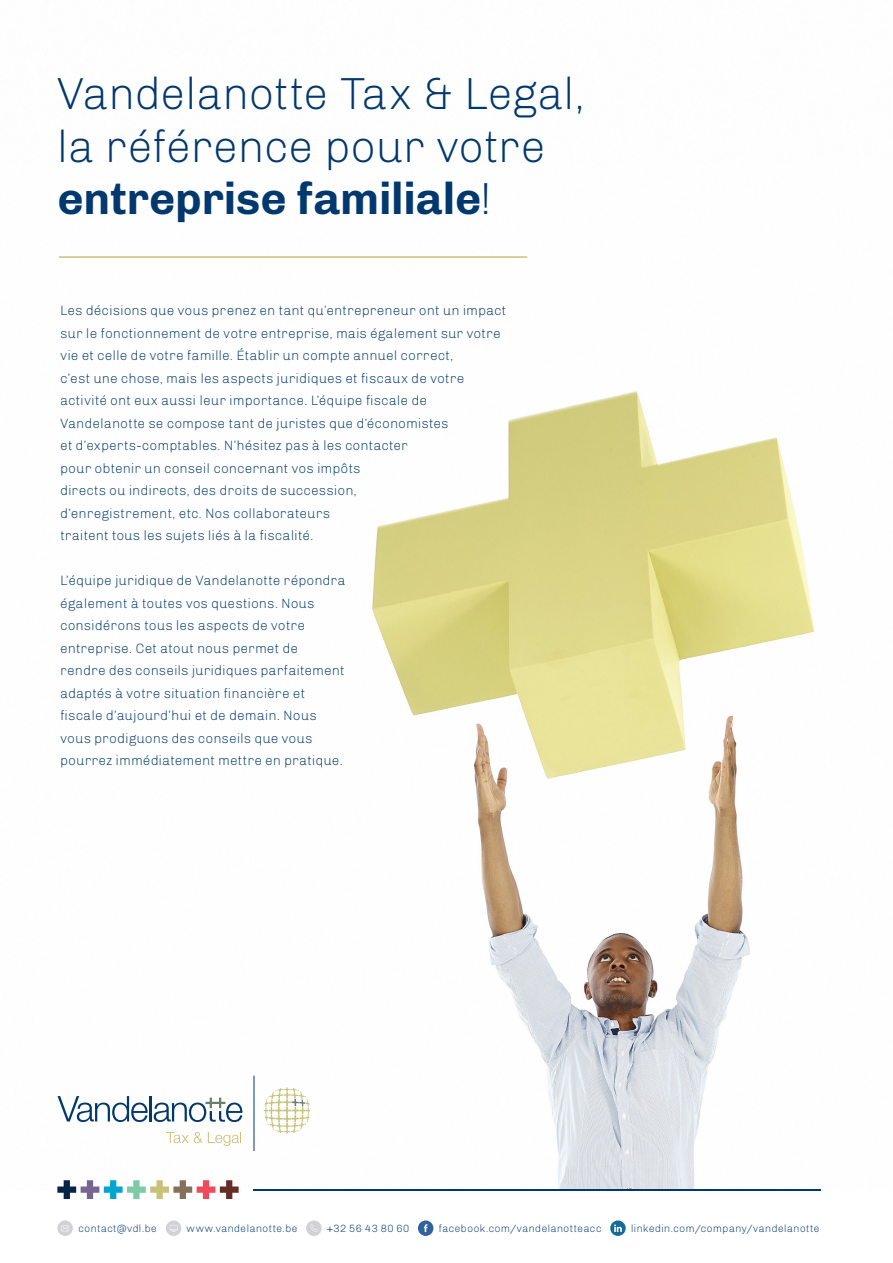
<style>
.page{position:relative;width:893px;height:1263px;background:#fff}
.page>*{position:absolute;margin:0;border:0;box-sizing:border-box;transform-origin:0 0}
.t1{font:300 45px/52.5px "Chivo";letter-spacing:-.01em;color:#01386d}
.t2{font:300 13.5px/22.5px "Chivo";letter-spacing:.01em;color:#01386d}
.t3{font:300 10.5px "Chivo";letter-spacing:.025em;color:#01386d}
.s1{font-weight:700}
</style>
<div class="page">
<img style="left:57px;top:256px;width:757px;height:933px">
<hr style="left:253px;top:1189px;width:568px;height:1px;background:#01386d">
<svg style="left:57px;top:1180px;width:182px;height:19px"></svg>
<hr style="left:59px;top:256px;width:468px;height:2px;background:#c8c177">
<svg style="left:418px;top:1220px;width:15px;height:16px"></svg>
<svg style="left:57px;top:1220px;width:16px;height:16px"></svg>
<svg style="left:61px;top:1225px;width:8px;height:6px"></svg>
<div style="left:306px;top:1220px;width:16px;height:16px;background:#d1d2d4;border-radius:50%"></div>
<svg style="left:310px;top:1224px;width:8px;height:8px"></svg>
<div style="left:166px;top:1220px;width:15px;height:16px;background:#d1d2d4;border-radius:50%"></div>
<svg style="left:170px;top:1225px;width:8px;height:7px"></svg>
<svg style="left:58px;top:1096px;width:90px;height:26px"></svg>
<hr style="left:149px;top:1096px;width:3px;height:25px;background:#01386d">
<svg style="left:154px;top:1097px;width:89px;height:25px"></svg>
<hr style="left:254px;top:1076px;width:1px;height:74px;background:#01386d">
<svg style="left:264px;top:1087px;width:47px;height:48px"></svg>
<svg style="left:166px;top:1132px;width:75px;height:14px"></svg>
<svg style="left:610px;top:1220px;width:16px;height:16px"></svg>
<p class="t1" style="left:57px;top:68px;width:530px">Vandelanotte Tax &amp; Legal,</p>
<p class="t1" style="left:57px;top:120px;width:490px">la référence pour votre <span class="s1">entreprise familiale</span>!</p>
<p class="t2" style="left:60px;top:299px;width:448px">Les décisions que vous prenez en tant qu’entrepreneur ont un impact sur le fonctionnement de votre entreprise, mais également sur votre vie et celle de votre famille. Établir un compte annuel correct,<br>c’est une chose, mais les aspects juridiques et fiscaux de votre activité ont eux aussi leur importance. L’équipe fiscale de Vandelanotte se compose tant de juristes que d’économistes<br>et d’experts-comptables. N’hésitez pas à les contacter<br>pour obtenir un conseil concernant vos impôts<br>directs ou indirects, des droits de succession,<br>d’enregistrement, etc. Nos collaborateurs<br>traitent tous les sujets liés à la fiscalité.</p>
<p class="t2" style="left:60px;top:569px;width:287px">L’équipe juridique de Vandelanotte répondra également à toutes vos questions. Nous considérons tous les aspects de votre entreprise. Cet atout nous permet de rendre des conseils juridiques parfaitement adaptés à votre situation financière et fiscale d’aujourd’hui et de demain. Nous vous prodiguons des conseils que vous pourrez immédiatement mettre en pratique.</p>
<p class="t3" style="left:78px;top:1223px;width:80px">contact@vdl.be</p>
<p class="t3" style="left:187px;top:1223px;width:113px">www.vandelanotte.be</p>
<p class="t3" style="left:327px;top:1223px;width:84px">+32 56 43 80 60</p>
<p class="t3" style="left:439px;top:1223px;width:164px">facebook.com/vandelanotteacc</p>
<p class="t3" style="left:631px;top:1223px;width:190px">linkedin.com/company/vandelanotte</p>
</div>
